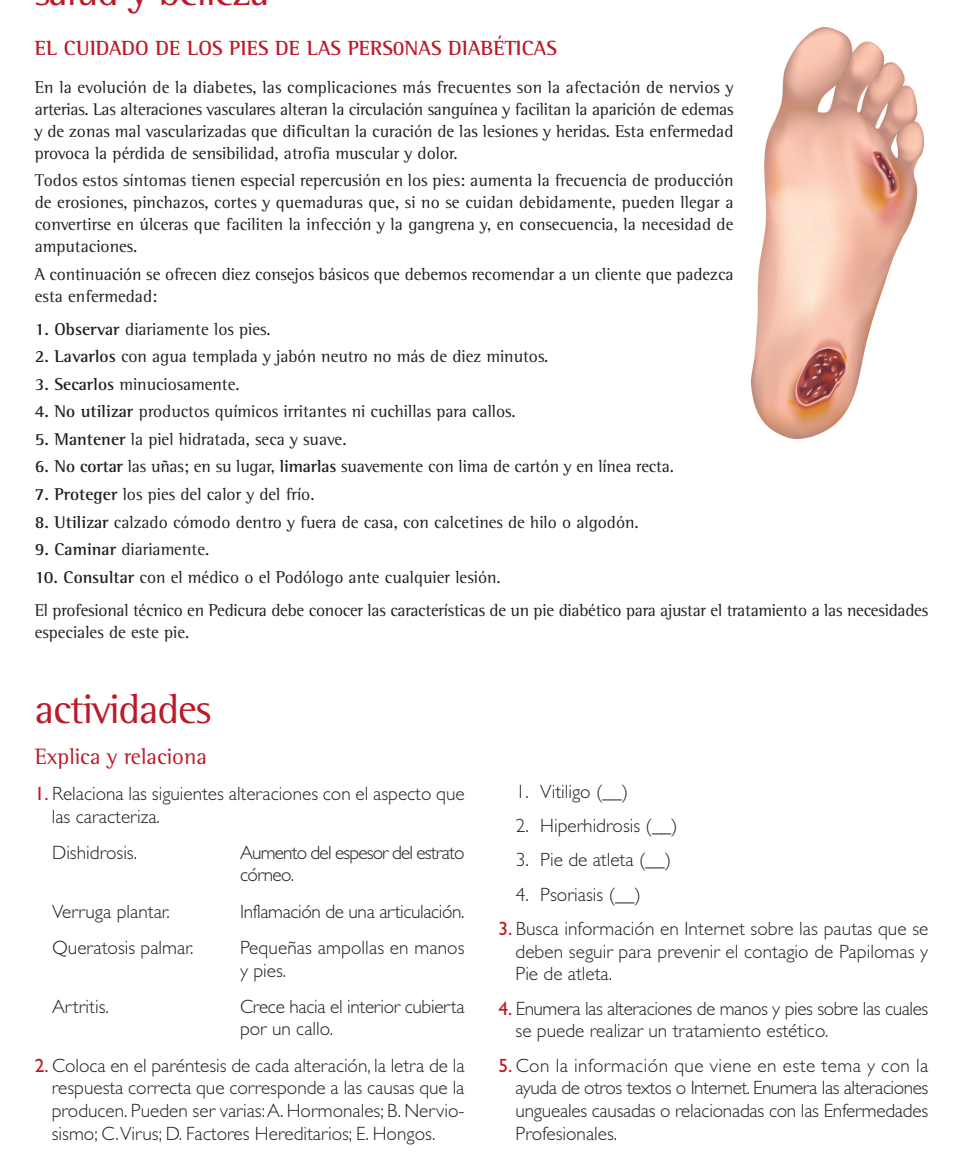
<style>
.page{position:relative;width:963px;height:1176px;background:#fff}
.page>*{position:absolute;margin:0;border:0;box-sizing:border-box;transform-origin:0 0}
.t1{font:42px "Rotis Semi Serif";letter-spacing:-.025em;color:#bc1a28}
.t2{font:22.75px "Rotis Semi Serif";color:#bc1a28}
.t3{font:700 21px "Rotis Semi Serif";color:#bc1a28}
.t4{font:300 19.25px/22.8px "Gill Sans";color:#231f20}
.t5{font:300 19.25px/22.8px "Gill Sans";letter-spacing:-.02em;color:#231f20}
.t6{font:300 19.25px/22.8px "Gill Sans";letter-spacing:-.045em;color:#231f20}
.t7{font:17.5px/21.9px "Rotis Semi Serif";color:#231f20;text-align:justify}
.s1{font-weight:700}
.s2{font-weight:400;color:#bc1a28}
</style>
<div class="page">
<img style="left:751px;top:27px;width:172px;height:411px">
<p class="t3" style="left:35px;top:41px;width:523px">EL CUIDADO DE LOS PIES DE LAS PERS0NAS DIABÉTICAS</p>
<p class="t7" style="left:35px;top:76px;width:700px">En la evolución de la diabetes, las complicaciones más frecuentes son la afectación de nervios y arterias. Las alteraciones vasculares alteran la circulación sanguínea y facilitan la aparición de edemas y de zonas mal vascularizadas que dificultan la curación de las lesiones y heridas. Esta enfermedad provoca la pérdida de sensibilidad, atrofia muscular y dolor.</p>
<p class="t7" style="left:35px;top:169px;width:700px">Todos estos síntomas tienen especial repercusión en los pies: aumenta la frecuencia de producción de erosiones, pinchazos, cortes y quemaduras que, si no se cuidan debidamente, pueden llegar a convertirse en úlceras que faciliten la infección y la gangrena y, en consecuencia, la necesidad de amputaciones.</p>
<p class="t7" style="left:35px;top:263px;width:700px">A continuación se ofrecen diez consejos básicos que debemos recomendar a un cliente que padezca esta enfermedad:</p>
<p class="t7" style="left:35px;top:318px;width:237px"><span class="s1">1. Observar</span> diariamente los pies.</p>
<p class="t7" style="left:35px;top:345px;width:515px"><span class="s1">2. Lavarlos</span> con agua templada y jabón neutro no más de diez minutos.</p>
<p class="t7" style="left:35px;top:373px;width:206px"><span class="s1">3. Secarlos</span> minuciosamente.</p>
<p class="t7" style="left:35px;top:400px;width:482px"><span class="s1">4. No utilizar</span> productos químicos irritantes ni cuchillas para callos.</p>
<p class="t7" style="left:35px;top:428px;width:313px"><span class="s1">5. Mantener</span> la piel hidratada, seca y suave.</p>
<p class="t7" style="left:35px;top:455px;width:640px"><span class="s1">6. No cortar</span> las uñas; en su lugar, <span class="s1">limarlas</span> suavemente con lima de cartón y en línea recta.</p>
<p class="t7" style="left:35px;top:483px;width:281px"><span class="s1">7. Proteger</span> los pies del calor y del frío.</p>
<p class="t7" style="left:35px;top:510px;width:605px"><span class="s1">8. Utilizar</span> calzado cómodo dentro y fuera de casa, con calcetines de hilo o algodón.</p>
<p class="t7" style="left:35px;top:538px;width:176px"><span class="s1">9. Caminar</span> diariamente.</p>
<p class="t7" style="left:35px;top:560px;width:894px;line-height:33.2px"><span class="s1">10. Consultar</span> con el médico o el Podólogo ante cualquier lesión.<br>El profesional técnico en Pedicura debe conocer las características de un pie diabético para ajustar el tratamiento a las necesidades</p>
<p class="t7" style="left:35px;top:621px;width:156px">especiales de este pie.</p>
<h1 class="t1" style="left:35px;top:684px;width:178px">actividades</h1>
<h2 class="t2" style="left:35px;top:742px;width:174px">Explica y relaciona</h2>
<p class="t4" style="left:52px;top:782px;width:414px;text-indent:-17px"><span class="s2">1.</span> Relaciona las siguientes alteraciones con el aspecto que las caracteriza.</p>
<p class="t4" style="left:52px;top:840px;width:87px">Dishidrosis.</p>
<p class="t6" style="left:240px;top:840px;width:226px">Aumento del espesor del estrato córneo.</p>
<p class="t4" style="left:52px;top:899px;width:119px">Verruga plantar.</p>
<p class="t5" style="left:240px;top:899px;width:226px">Inflamación de una articulación.</p>
<p class="t4" style="left:52px;top:935px;width:143px">Queratosis palmar.</p>
<p class="t4" style="left:240px;top:935px;width:226px">Pequeñas ampollas en manos y pies.</p>
<p class="t4" style="left:52px;top:994px;width:58px">Artritis.</p>
<p class="t4" style="left:240px;top:994px;width:226px">Crece hacia el interior cubierta por un callo.</p>
<p class="t4" style="left:52px;top:1053px;width:414px;text-align:justify;text-indent:-17px"><span class="s2">2.</span> Coloca en el paréntesis de cada alteración, la letra de la respuesta correcta que corresponde a las causas que la producen. Pueden ser varias:A. Hormonales; B. Nervio&shy;sismo; C.Virus; D. Factores Hereditarios; E. Hongos.</p>
<p class="t4" style="left:516px;top:780px;width:114px">1. Vitiligo (__)</p>
<p class="t4" style="left:516px;top:814px;width:163px">2. Hiperhidrosis (__)</p>
<p class="t4" style="left:516px;top:848px;width:157px">3. Pie de atleta (__)</p>
<p class="t4" style="left:516px;top:882px;width:126px">4. Psoriasis (__)</p>
<p class="t4" style="left:515px;top:917px;width:414px;text-align:justify;text-indent:-17px"><span class="s2">3.</span> Busca información en Internet sobre las pautas que se deben seguir para prevenir el contagio de Papilomas y Pie de atleta.</p>
<p class="t5" style="left:515px;top:996px;width:414px;text-indent:-17px"><span class="s2">4.</span> Enumera las alteraciones de manos y pies sobre las cuales se puede realizar un tratamiento estético.</p>
<p class="t4" style="left:515px;top:1053px;width:414px;text-align:justify;text-indent:-17px"><span class="s2">5.</span> Con la información que viene en este tema y con la ayuda de otros textos o Internet. Enumera las alteraciones ungueales causadas o relacionadas con las Enfermedades Profesionales.</p>
</div>
